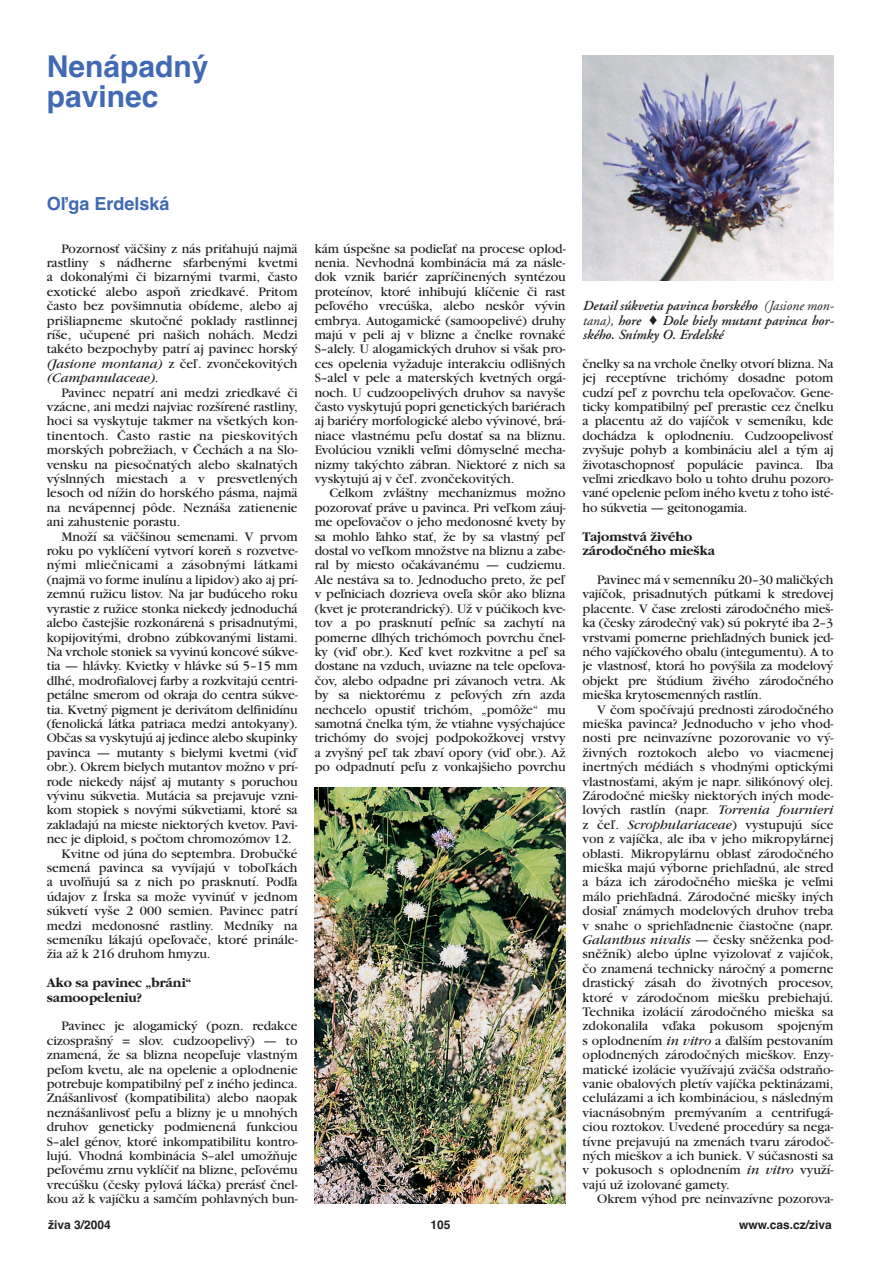
<style>
.page{position:relative;width:893px;height:1263px;background:#fff}
.page>*{position:absolute;margin:0;border:0;box-sizing:border-box;transform-origin:0 0}
.t1{font:700 30px/30px "Helvetica CE";color:#406ab4}
.t2{font:700 18px "Helvetica CE";color:#406ab4}
.t3{font:italic 600 13.8px/14.4px "Adobe Garamond CE";color:#231f20;text-align:justify}
.t4{font:13.65px/14.4px "Garamond CE";letter-spacing:-.01em;color:#231f20;text-align:justify}
.t5{font:700 13.65px/14.4px "Garamond CE";letter-spacing:-.01em;color:#231f20}
.t6{font:13.65px "Garamond CE";letter-spacing:.02em;color:#231f20}
.t7{font:700 12px "Helvetica CE";color:#231f20}
.s1{font-style:italic}
.s2{font-weight:400}
</style>
<div class="page">
<img style="left:583px;top:55px;width:250px;height:225px">
<img style="left:315px;top:788px;width:251px;height:415px">
<h1 class="t1" style="left:47px;top:52px;width:163px">Nenápadný pavinec</h1>
<h2 class="t2" style="left:47px;top:193px;width:124px">Oľga Erdelská</h2>
<p class="t4" style="left:47px;top:242px;width:252px;text-indent:15px">Pozornosť väčšiny z nás priťahujú najmä rastliny s nádherne sfarbenými kvetmi a dokonalými či bizarnými tvarmi, často exotické alebo aspoň zriedkavé. Pritom často bez povšimnutia obídeme, alebo aj prišliapneme skutočné poklady rastlinnej ríše, učupené pri našich nohách. Medzi takéto bezpochyby patrí aj pavinec horský <span class="s1">(Jasione montana)</span> z čeľ. zvončekovitých <span class="s1">(Campanulaceae).</span></p>
<p class="t4" style="left:47px;top:386px;width:252px;text-indent:15px">Pavinec nepatrí ani medzi zriedkavé či vzácne, ani medzi najviac rozšírené rastliny, hoci sa vyskytuje takmer na všetkých kon&shy;tinentoch. Často rastie na pieskovitých morských pobrežiach, v Čechách a na Slo&shy;vensku na piesočnatých alebo skalnatých výslnných miestach a v presvetlených lesoch od nížin do horského pásma, najmä na nevápennej pôde. Neznáša zatienenie ani zahustenie porastu.</p>
<p class="t4" style="left:62px;top:530px;width:238px">Množí sa väčšinou semenami. V prvom</p>
<p class="t4" style="left:47px;top:545px;width:252px">roku po vyklíčení vytvorí koreň s rozvetve-</p>
<p class="t6" style="left:47px;top:560px;width:252px">nými mliečnicami a zásobnými látkami</p>
<p class="t4" style="left:47px;top:574px;width:252px">(najmä vo forme inulínu a lipidov) ako aj prí-</p>
<p class="t4" style="left:47px;top:588px;width:252px">zemnú ružicu listov. Na jar budúceho roku</p>
<p class="t4" style="left:47px;top:602px;width:252px">vyrastie z ružice stonka niekedy jednoduchá</p>
<p class="t4" style="left:47px;top:617px;width:252px">alebo častejšie rozkonárená s prisadnutými,</p>
<p class="t4" style="left:47px;top:631px;width:252px">kopijovitými, drobno zúbkovanými listami.</p>
<p class="t4" style="left:47px;top:646px;width:252px">Na vrchole stoniek sa vyvinú koncové súkve-</p>
<p class="t4" style="left:47px;top:660px;width:252px">tia — hlávky. Kvietky v hlávke sú 5–15 mm</p>
<p class="t4" style="left:47px;top:674px;width:252px">dlhé, modrofialovej farby a rozkvitajú centri-</p>
<p class="t4" style="left:47px;top:689px;width:252px">petálne smerom od okraja do centra súkve-</p>
<p class="t4" style="left:47px;top:703px;width:252px">tia. Kvetný pigment je derivátom delfinidínu</p>
<p class="t4" style="left:47px;top:718px;width:252px">(fenolická látka patriaca medzi antokyany).</p>
<p class="t4" style="left:47px;top:732px;width:252px">Občas sa vyskytujú aj jedince alebo skupinky</p>
<p class="t4" style="left:47px;top:746px;width:252px">pavinca — mutanty s bielymi kvetmi (viď</p>
<p class="t4" style="left:47px;top:761px;width:252px">obr.). Okrem bielych mutantov možno v prí-</p>
<p class="t4" style="left:47px;top:775px;width:252px">rode niekedy nájsť aj mutanty s poruchou</p>
<p class="t4" style="left:47px;top:790px;width:252px">vývinu súkvetia. Mutácia sa prejavuje vzni-</p>
<p class="t4" style="left:47px;top:804px;width:252px">kom stopiek s novými súkvetiami, ktoré sa</p>
<p class="t4" style="left:47px;top:818px;width:252px">zakladajú na mieste niektorých kvetov. Pavi-</p>
<p class="t4" style="left:47px;top:833px;width:246px">nec je diploid, s počtom chromozómov 12.</p>
<p class="t4" style="left:62px;top:847px;width:238px">Kvitne od júna do septembra. Drobučké</p>
<p class="t4" style="left:47px;top:862px;width:252px">semená pavinca sa vyvíjajú v toboľkách</p>
<p class="t4" style="left:47px;top:876px;width:252px">a uvoľňujú sa z nich po prasknutí. Podľa</p>
<p class="t4" style="left:47px;top:890px;width:252px">údajov z Írska sa može vyvinúť v jednom</p>
<p class="t4" style="left:47px;top:905px;width:252px">súkvetí vyše 2 000 semien. Pavinec patrí</p>
<p class="t4" style="left:47px;top:919px;width:252px">medzi medonosné rastliny. Medníky na</p>
<p class="t4" style="left:47px;top:934px;width:252px">semeníku lákajú opeľovače, ktoré prinále-</p>
<p class="t4" style="left:47px;top:948px;width:165px">žia až k 216 druhom hmyzu.</p>
<p class="t5" style="left:47px;top:976px;width:146px">Ako sa pavinec „bráni“ samoopeleniu?</p>
<p class="t4" style="left:47px;top:1020px;width:252px;text-indent:15px">Pavinec je alogamický (pozn. redakce cizosprašný = slov. cudzoopelivý) — to znamená, že sa blizna neopeľuje vlastným peľom kvetu, ale na opelenie a oplodnenie potrebuje kompatibilný peľ z iného jedinca.<br>Znášanlivosť (kompatibilita) alebo naopak neznášanlivosť peľu a blizny je u mnohých druhov geneticky podmienená funkciou S–alel génov, ktoré inkompatibilitu kontro&shy;lujú. Vhodná kombinácia S–alel umožňuje peľovému zrnu vyklíčiť na blizne, peľovému vrecúšku (česky pylová láčka) prerásť čnel&shy;kou až k vajíčku a samčím pohlavných bun-</p>
<p class="t4" style="left:315px;top:242px;width:252px">kám úspešne sa podieľať na procese oplod&shy;nenia. Nevhodná kombinácia má za násle&shy;dok vznik bariér zapríčinených syntézou proteínov, ktoré inhibujú klíčenie či rast peľového vrecúška, alebo neskôr vývin embrya. Autogamické (samoopelivé) druhy majú v peli aj v blizne a čnelke rovnaké S–alely. U alogamických druhov si však pro&shy;ces opelenia vyžaduje interakciu odlišných S–alel v pele a materských kvetných orgá&shy;noch. U cudzoopelivých druhov sa navyše často vyskytujú popri genetických bariérach aj bariéry morfologické alebo vývinové, brá&shy;niace vlastnému peľu dostať sa na bliznu.<br>Evolúciou vznikli veľmi dômyselné mecha&shy;nizmy takýchto zábran. Niektoré z nich sa vyskytujú aj v čeľ. zvončekovitých.</p>
<p class="t4" style="left:315px;top:487px;width:252px;text-indent:15px">Celkom zvláštny mechanizmus možno pozorovať práve u pavinca. Pri veľkom záuj&shy;me opeľovačov o jeho medonosné kvety by sa mohlo ľahko stať, že by sa vlastný peľ dostal vo veľkom množstve na bliznu a zabe&shy;ral by miesto očakávanému — cudziemu.<br>Ale nestáva sa to. Jednoducho preto, že peľ v peľniciach dozrieva oveľa skôr ako blizna (kvet je proterandrický). Už v púčikoch kve&shy;tov a po prasknutí peľníc sa zachytí na pomerne dlhých trichómoch povrchu čnel&shy;ky (viď obr.). Keď kvet rozkvitne a peľ sa dostane na vzduch, uviazne na tele opeľova&shy;čov, alebo odpadne pri závanoch vetra. Ak by sa niektorému z peľových zŕn azda nechcelo opustiť trichóm, „pomôže“ mu samotná čnelka tým, že vtiahne vysýchajúce trichómy do svojej podpokožkovej vrstvy a zvyšný peľ tak zbaví opory (viď obr.). Až po odpadnutí peľu z vonkajšieho povrchu</p>
<p class="t3" style="left:583px;top:300px;width:253px">Detail súkvetia pavinca horského <span class="s2">(Jasione mon&shy;tana),</span> hore ♦ Dole biely mutant pavinca hor&shy;ského. Snímky O. Erdelské</p>
<p class="t4" style="left:583px;top:358px;width:252px">čnelky sa na vrchole čnelky otvorí blizna. Na jej receptívne trichómy dosadne potom cudzí peľ z povrchu tela opeľovačov. Gene&shy;ticky kompatibilný peľ prerastie cez čnelku a placentu až do vajíčok v semeníku, kde dochádza k oplodneniu. Cudzoopelivosť zvyšuje pohyb a kombináciu alel a tým aj životaschopnosť populácie pavinca. Iba veľmi zriedkavo bolo u tohto druhu pozoro&shy;vané opelenie peľom iného kvetu z toho isté&shy;ho súkvetia — geitonogamia.</p>
<p class="t5" style="left:583px;top:530px;width:134px">Tajomstvá živého zárodočného mieška</p>
<p class="t4" style="left:583px;top:574px;width:252px;text-indent:15px">Pavinec má v semenníku 20–30 maličkých vajíčok, prisadnutých pútkami k stredovej placente. V čase zrelosti zárodočného mieš&shy;ka (česky zárodečný vak) sú pokryté iba 2–3 vrstvami pomerne priehľadných buniek jed&shy;ného vajíčkového obalu (integumentu). A to je vlastnosť, ktorá ho povýšila za modelový objekt pre štúdium živého zárodočného mieška krytosemenných rastlín.</p>
<p class="t4" style="left:583px;top:703px;width:252px;text-indent:15px">V čom spočívajú prednosti zárodočného mieška pavinca? Jednoducho v jeho vhod&shy;nosti pre neinvazívne pozorovanie vo vý&shy;živných roztokoch alebo vo viacmenej inertných médiách s vhodnými optickými vlastnosťami, akým je napr. silikónový olej.<br>Zárodočné miešky niektorých iných mode&shy;lových rastlín (napr. <span class="s1">Torrenia fournieri </span>z čeľ. <span class="s1">Scrophulariaceae</span>) vystupujú síce von z vajíčka, ale iba v jeho mikropylárnej oblasti. Mikropylárnu oblasť zárodočného mieška majú výborne priehľadnú, ale stred a báza ich zárodočného mieška je veľmi málo priehľadná. Zárodočné miešky iných dosiaľ známych modelových druhov treba v snahe o spriehľadnenie čiastočne (napr.<br><span class="s1">Galanthus nivalis</span> — česky sněženka pod&shy;sněžník) alebo úplne vyizolovať z vajíčok, čo znamená technicky náročný a pomerne drastický zásah do životných procesov, ktoré v zárodočnom miešku prebiehajú.<br>Technika izolácií zárodočného mieška sa zdokonalila vďaka pokusom spojeným s oplodnením <span class="s1">in vitro</span> a ďalším pestovaním oplodnených zárodočných mieškov<span class="s1">.</span> Enzy&shy;matické izolácie využívajú zväčša odstraňo&shy;vanie obalových pletív vajíčka pektinázami, celulázami a ich kombináciou, s následným viacnásobným premývaním a centrifugá&shy;ciou roztokov. Uvedené procedúry sa nega&shy;tívne prejavujú na zmenách tvaru zárodoč&shy;ných mieškov a ich buniek. V súčasnosti sa v pokusoch s oplodnením <span class="s1">in vitro</span> využí&shy;vajú už izolované gamety.</p>
<p class="t4" style="left:597px;top:1193px;width:238px">Okrem výhod pre neinvazívne pozorova-</p>
<p class="t7" style="left:48px;top:1217px;width:64px">živa 3/2004</p>
<p class="t7" style="left:431px;top:1217px;width:22px">105</p>
<p class="t7" style="left:739px;top:1217px;width:94px">www.cas.cz/ziva</p>
</div>
